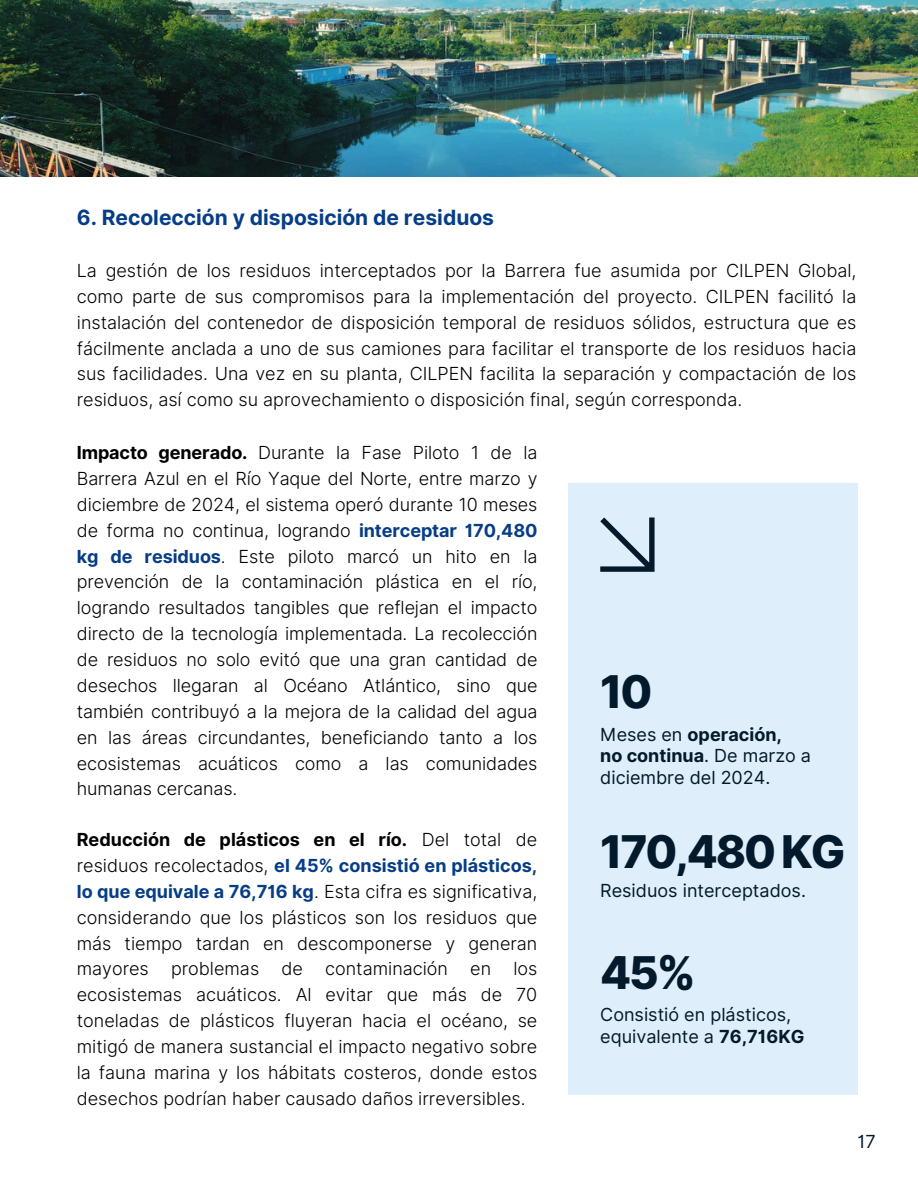
<style>
.page{position:relative;width:918px;height:1188px;background:#fff}
.page>*{position:absolute;margin:0;border:0;box-sizing:border-box;transform-origin:0 0}
.t1{font:800 45.15px "Inter";letter-spacing:-.05em;color:#021a2b}
.t2{font:700 21px "Inter";color:#063d86}
.t3{font:300 18px/25.8px "Inter";color:#000;text-align:justify}
.t4{font:18px/21.3px "Inter";color:#021a2b}
.t5{font:700 18px "Inter";color:#021a2b}
.s1{font-weight:700}
.s2{font-weight:700;color:#063d86}
.s3{font-weight:400}
</style>
<div class="page">
<img style="left:0;top:0;width:918px;height:177px">
<div style="left:568px;top:483px;width:289px;height:612px;background:#deeefa"></div>
<svg style="left:600px;top:517px;width:54px;height:54px"></svg>
<p class="t2" style="left:77px;top:205px;width:419px">6. Recolección y disposición de residuos</p>
<h3 class="t3" style="left:77px;top:258px;width:781px">La gestión de los residuos interceptados por la Barrera fue asumida por CILPEN Global, como parte de sus compromisos para la implementación del proyecto. CILPEN facilitó la instalación del contenedor de disposición temporal de residuos sólidos, estructura que es fácilmente anclada a uno de sus camiones para facilitar el transporte de los residuos hacia sus facilidades. Una vez en su planta, CILPEN facilita la separación y compactación de los residuos, así como su aprovechamiento o disposición final, según corresponda.</h3>
<p class="t3" style="left:77px;top:440px;width:462px"><span class="s1">Impacto generado.</span> Durante la Fase Piloto 1 de la Barrera Azul en el Río Yaque del Norte, entre marzo y diciembre de 2024, el sistema operó durante 10 meses de forma no continua, logrando <span class="s2">interceptar 170,480 kg de residuos</span>. Este piloto marcó un hito en la prevención de la contaminación plástica en el río, logrando resultados tangibles que reflejan el impacto directo de la tecnología implementada. La recolección de residuos no solo evitó que una gran cantidad de desechos llegaran al Océano Atlántico, sino que también contribuyó a la mejora de la calidad del agua en las áreas circundantes, beneficiando tanto a los ecosistemas acuáticos como a las comunidades humanas cercanas.</p>
<p class="t3" style="left:77px;top:827px;width:462px"><span class="s1">Reducción de plásticos en el río.</span> Del total de residuos recolectados, <span class="s2">el 45% consistió en plásticos, lo que equivale a 76,716 kg</span>. Esta cifra es significativa, considerando que los plásticos son los residuos que más tiempo tardan en descomponerse y generan mayores problemas de contaminación en los ecosistemas acuáticos. Al evitar que más de 70 toneladas de plásticos fluyeran hacia el océano, se mitigó de manera sustancial el impacto negativo sobre la fauna marina y los hábitats costeros, donde estos desechos podrían haber causado daños irreversibles.</p>
<p class="t1" style="left:600px;top:664px;width:54px">10</p>
<p class="t5" style="left:600px;top:724px;width:183px"><span class="s3">Meses en</span> operación,</p>
<p class="t4" style="left:600px;top:745px;width:212px"><span class="s1">no continua</span>. De marzo a diciembre del 2024.</p>
<p class="t1" style="left:600px;top:824px;width:246px">170,480 KG</p>
<h1 class="t4" style="left:600px;top:879px;width:207px">Residuos interceptados.</h1>
<p class="t1" style="left:600px;top:945px;width:97px">45%</p>
<p class="t4" style="left:600px;top:1004px;width:206px">Consistió en plásticos, equivalente a <span class="s1">76,716KG</span></p>
<p class="t4" style="left:857px;top:1130px;width:20px">17</p>
</div>
